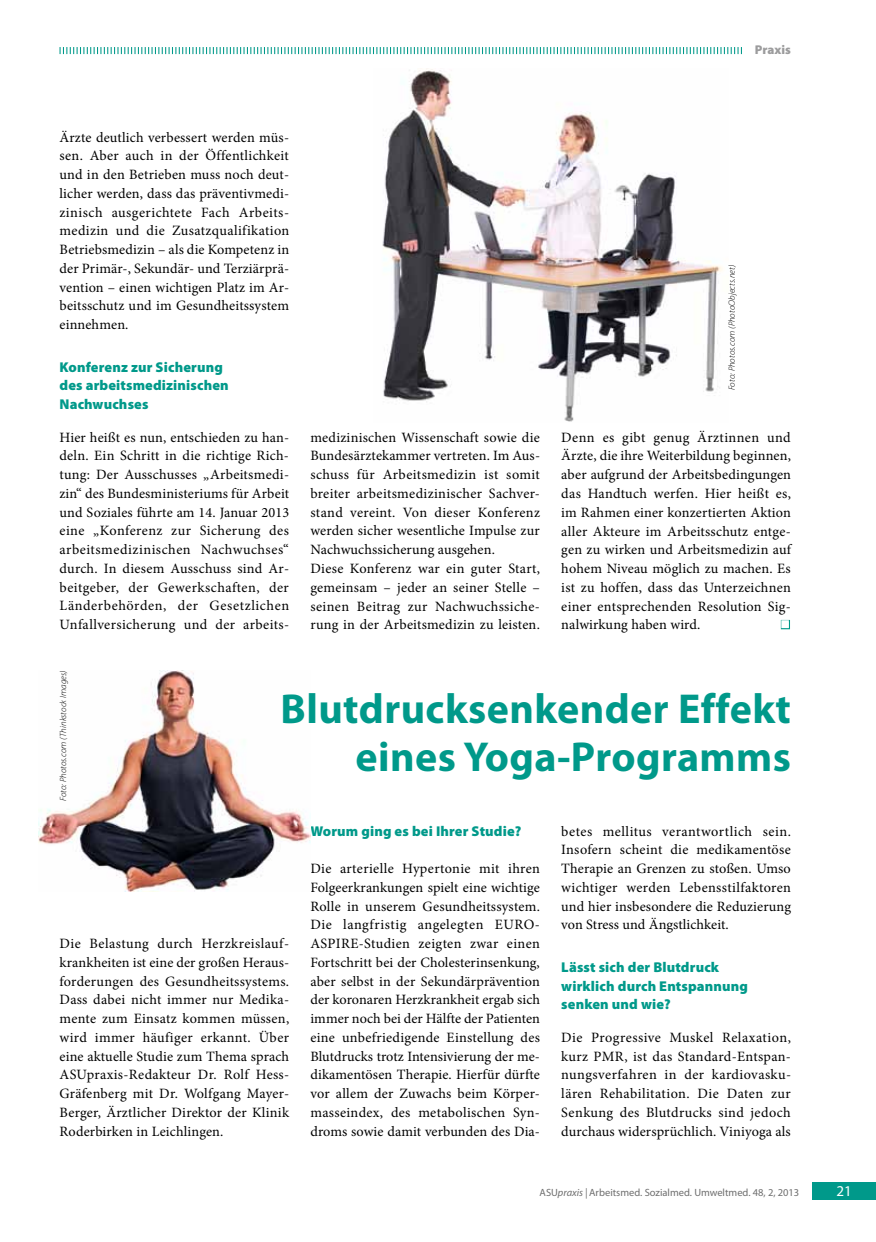
<style>
.page{position:relative;width:876px;height:1242px;background:#fff}
.page>*{position:absolute;margin:0;border:0;box-sizing:border-box;transform-origin:0 0}
.t1{font:700 42px/48px "Myriad Pro";letter-spacing:.01em;color:#00998a;text-align:right}
.t2{font:27px "Minion Pro";color:#fff}
.t3{font:15px "Myriad Pro";color:#fff}
.t4{font:14.25px/18.8px "Minion Pro";letter-spacing:.015em;color:#000;text-align:justify}
.t5{font:900 14.25px/18.8px "Myriad Pro";letter-spacing:.01em;color:#00998a}
.t6{font:900 12.75px "Myriad Pro";color:#9c9c9d}
.t7{font:10.5px "Myriad Pro";color:#6e6e6e}
.t8{font:italic 300 9px "Myriad Pro";letter-spacing:.005em;color:#000}
.s1{font-style:italic}
</style>
<div class="page">
<div style="left:812px;top:1182px;width:64px;height:17px;background:#00998a"></div>
<div style="left:781px;top:620px;width:9px;height:9px;border:2px solid #00998a"></div>
<img style="left:382px;top:68px;width:341px;height:354px">
<svg style="left:60px;top:47px;width:682px;height:7px"></svg>
<img style="left:38px;top:670px;width:272px;height:221px">
<p class="t6" style="left:755px;top:43px;width:37px">Praxis</p>
<p class="t4" style="left:60px;top:128px;width:231px;text-align:left">Ärzte deutlich verbessert werden müs&shy;sen. Aber auch in der Öffentlichkeit und in den Betrieben muss noch deut&shy;licher werden, dass das präventivmedi&shy;zinisch ausgerichtete Fach Arbeits&shy;medizin und die Zusatzqualifikation Betriebsmedizin – als die Kompetenz in der Primär-, Sekundär- und Terziärprä&shy;vention – einen wichtigen Platz im Ar&shy;beitsschutz und im Gesundheitssystem einnehmen.</p>
<p class="t5" style="left:60px;top:357px;width:171px">Konferenz zur Sicherung des arbeitsmedizinischen<br>Nachwuchses</p>
<p class="t4" style="left:60px;top:428px;width:231px">Hier heißt es nun, entschieden zu han&shy;deln. Ein Schritt in die richtige Rich&shy;tung: Der Ausschusses „Arbeitsmedi&shy;zin“ des Bundesministeriums für Arbeit und Soziales führte am 14. Januar 2013 eine „Konferenz zur Sicherung des arbeitsmedizinischen Nachwuchses“ durch. In diesem Ausschuss sind Ar&shy;beitgeber, der Gewerkschaften, der Länderbehörden, der Gesetzlichen Unfallversicherung und der arbeits-</p>
<p class="t4" style="left:310px;top:428px;width:231px;text-align:left">medizinischen Wissenschaft sowie die Bundesärztekammer vertreten. Im Aus&shy;schuss für Arbeitsmedizin ist somit breiter arbeitsmedizinischer Sachver&shy;stand vereint. Von dieser Konferenz werden sicher wesentliche Impulse zur Nachwuchssicherung ausgehen.<br>Diese Konferenz war ein guter Start, gemeinsam – jeder an seiner Stelle – seinen Beitrag zur Nachwuchssiche&shy;rung in der Arbeitsmedizin zu leisten.</p>
<p class="t4" style="left:561px;top:428px;width:231px">Denn es gibt genug Ärztinnen und Ärzte, die ihre Weiterbildung beginnen, aber aufgrund der Arbeitsbedingungen das Handtuch werfen. Hier heißt es, im Rahmen einer konzertierten Aktion aller Akteure im Arbeitsschutz entge&shy;gen zu wirken und Arbeitsmedizin auf hohem Niveau möglich zu machen. Es ist zu hoffen, dass das Unterzeichnen einer entsprechenden Resolution Sig&shy;nalwirkung haben wird.</p>
<p class="t8" style="left:727px;top:390px;width:127px;rotate:-90deg">Foto: Photos.com (PhotoObjects.net)</p>
<h2 class="t2" style="left:780px;top:605px;width:12px">■</h2>
<p class="t8" style="left:59px;top:801px;width:133px;rotate:-90deg">Foto: Photos.com (Thinkstock Images)</p>
<h1 class="t1" style="left:281px;top:685px;width:512px">Blutdrucksenkender Effekt eines Yoga-Programms</h1>
<p class="t4" style="left:60px;top:934px;width:231px">Die Belastung durch Herzkreislauf&shy;krankheiten ist eine der großen Heraus&shy;forderungen des Gesundheitssystems.<br>Dass dabei nicht immer nur Medika&shy;mente zum Einsatz kommen müssen, wird immer häufiger erkannt. Über eine aktuelle Studie zum Thema sprach ASUpraxis-Redakteur Dr. Rolf Hess-Gräfenberg mit Dr. Wolfgang Mayer-Berger, Ärztlicher Direktor der Klinik Roderbirken in Leichlingen.</p>
<p class="t5" style="left:310px;top:821px;width:213px">Worum ging es bei Ihrer Studie?</p>
<p class="t4" style="left:310px;top:859px;width:231px">Die arterielle Hypertonie mit ihren Folgeerkrankungen spielt eine wichtige Rolle in unserem Gesundheitssystem.<br>Die langfristig angelegten EURO-ASPIRE-Studien zeigten zwar einen Fortschritt bei der Cholesterinsenkung, aber selbst in der Sekundärprävention der koronaren Herzkrankheit ergab sich immer noch bei der Hälfte der Patienten eine unbefriedigende Einstellung des Blutdrucks trotz Intensivierung der me&shy;dikamentösen Therapie. Hierfür dürfte vor allem der Zuwachs beim Körper&shy;masseindex, des metabolischen Syn&shy;droms sowie damit verbunden des Dia-</p>
<p class="t4" style="left:561px;top:821px;width:231px">betes mellitus verantwortlich sein.<br>Insofern scheint die medikamentöse Therapie an Grenzen zu stoßen. Umso wichtiger werden Lebensstilfaktoren und hier insbesondere die Reduzierung von Stress und Ängstlichkeit.</p>
<p class="t5" style="left:561px;top:957px;width:188px">Lässt sich der Blutdruck wirklich durch Entspannung senken und wie?</p>
<p class="t4" style="left:561px;top:1028px;width:231px">Die Progressive Muskel Relaxation, kurz PMR, ist das Standard-Entspan&shy;nungsverfahren in der kardiovasku&shy;lären Rehabilitation. Die Daten zur Senkung des Blutdrucks sind jedoch durchaus widersprüchlich. Viniyoga als</p>
<p class="t7" style="left:540px;top:1186px;width:261px">ASU<span class="s1">praxis |</span> Arbeitsmed. Sozialmed. Umweltmed. 48, 2, 2013</p>
<p class="t3" style="left:836px;top:1182px;width:17px">21</p>
</div>
